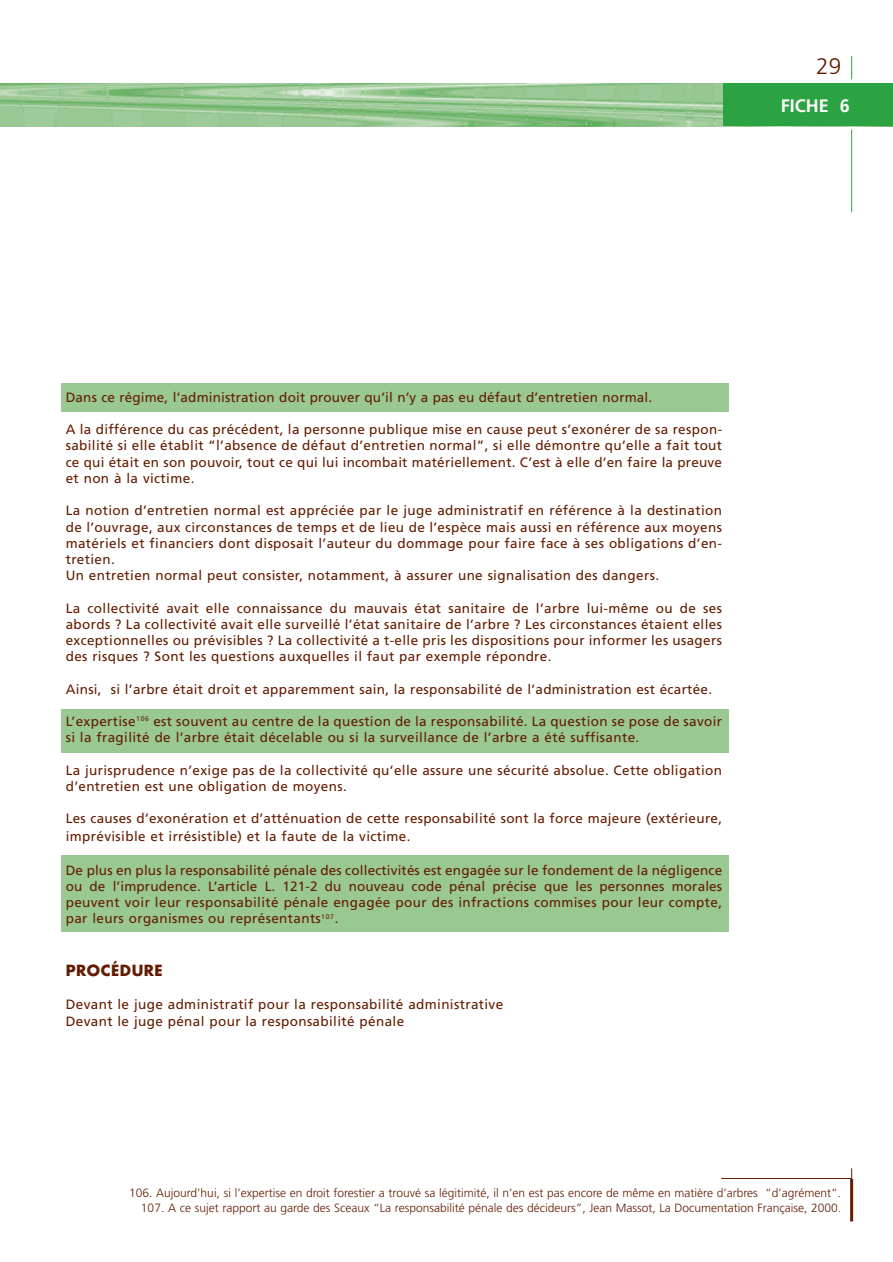
<style>
.page{position:relative;width:893px;height:1262px;background:#fff}
.page>*{position:absolute;margin:0;border:0;box-sizing:border-box;transform-origin:0 0}
.t1{font:300 22.5px "Frutiger";color:#641c00}
.t2{font:700 18px "Frutiger";color:#fff}
.t3{font:700 15px "Futura";letter-spacing:.035em;color:#641c00}
.t4{font:13.5px/16.2px "Frutiger";letter-spacing:.03em;color:#641c00}
.t5{font:13.5px "Frutiger";letter-spacing:.01em;color:#641c00}
.t6{font:300 12px/14.4px "Frutiger";color:#641c00;text-align:right}
</style>
<div class="page">
<div style="left:61px;top:709px;width:667px;height:44px;background:#99c893"></div>
<div style="left:61px;top:384px;width:667px;height:28px;background:#99c893"></div>
<div style="left:61px;top:855px;width:667px;height:77px;background:#99c893"></div>
<img style="left:1px;top:84px;width:722px;height:42px">
<div style="left:723px;top:84px;width:169px;height:42px;background:#2ca343"></div>
<hr style="left:721px;top:1178px;width:130px;height:1px;background:#641c00">
<svg style="left:851px;top:56px;width:1px;height:23px"></svg>
<hr style="left:851px;top:129px;width:1px;height:83px;background:#2ca343">
<hr style="left:850px;top:1178px;width:3px;height:43px;background:#641c00">
<h1 class="t1" style="left:816px;top:57px;width:27px">29</h1>
<h2 class="t2" style="left:780px;top:98px;width:71px">FICHE 6</h2>
<p class="t5" style="left:66px;top:392px;width:588px">Dans ce régime, l’administration doit prouver qu’il n’y a pas eu défaut d’entretien normal.</p>
<p class="t4" style="left:66px;top:422px;width:658px;text-align:justify">A la différence du cas précédent, la personne publique mise en cause peut s’exonérer de sa respon&shy;sabilité si elle établit “l’absence de défaut d’entretien normal”, si elle démontre qu’elle a fait tout ce qui était en son pouvoir, tout ce qui lui incombait matériellement. C’est à elle d’en faire la preuve et non à la victime.</p>
<p class="t4" style="left:66px;top:503px;width:657px">La notion d’entretien normal est appréciée par le juge administratif en référence à la destination de l’ouvrage, aux circonstances de temps et de lieu de l’espèce mais aussi en référence aux moyens matériels et financiers dont disposait l’auteur du dommage pour faire face à ses obligations d’en&shy;tretien.<br>Un entretien normal peut consister, notamment, à assurer une signalisation des dangers.</p>
<p class="t4" style="left:66px;top:601px;width:657px;text-align:justify">La collectivité avait elle connaissance du mauvais état sanitaire de l’arbre lui-même ou de ses abords ? La collectivité avait elle surveillé l’état sanitaire de l’arbre ? Les circonstances étaient elles exceptionnelles ou prévisibles ? La collectivité a t-elle pris les dispositions pour informer les usagers des risques ? Sont les questions auxquelles il faut par exemple répondre.</p>
<p class="t4" style="left:66px;top:682px;width:648px">Ainsi, si l’arbre était droit et apparemment sain, la responsabilité de l’administration est écartée.</p>
<p class="t4" style="left:66px;top:714px;width:658px">L’expertise<sup>106</sup> est souvent au centre de la question de la responsabilité. La question se pose de savoir si la fragilité de l’arbre était décelable ou si la surveillance de l’arbre a été suffisante.</p>
<p class="t4" style="left:66px;top:763px;width:658px">La jurisprudence n’exige pas de la collectivité qu’elle assure une sécurité absolue. Cette obligation d’entretien est une obligation de moyens.</p>
<p class="t4" style="left:66px;top:811px;width:658px;line-height:17.2px">Les causes d’exonération et d’atténuation de cette responsabilité sont la force majeure (extérieure, imprévisible et irrésistible) et la faute de la victime.</p>
<p class="t4" style="left:66px;top:863px;width:658px;text-align:justify">De plus en plus la responsabilité pénale des collectivités est engagée sur le fondement de la négligence ou de l’imprudence. L’article L. 121-2 du nouveau code pénal précise que les personnes morales peuvent voir leur responsabilité pénale engagée pour des infractions commises pour leur compte, par leurs organismes ou représentants<sup>107</sup>.</p>
<p class="t3" style="left:66px;top:963px;width:99px">PROCÉDURE</p>
<p class="t4" style="left:66px;top:997px;width:439px">Devant le juge administratif pour la responsabilité administrative<br>Devant le juge pénal pour la responsabilité pénale</p>
<p class="t6" style="left:129px;top:1187px;width:713px">106. Aujourd’hui, si l’expertise en droit forestier a trouvé sa légitimité, il n’en est pas encore de même en matière d’arbres “d’agrément”.<br>107. A ce sujet rapport au garde des Sceaux “La responsabilité pénale des décideurs”, Jean Massot, La Documentation Française, 2000.</p>
</div>
